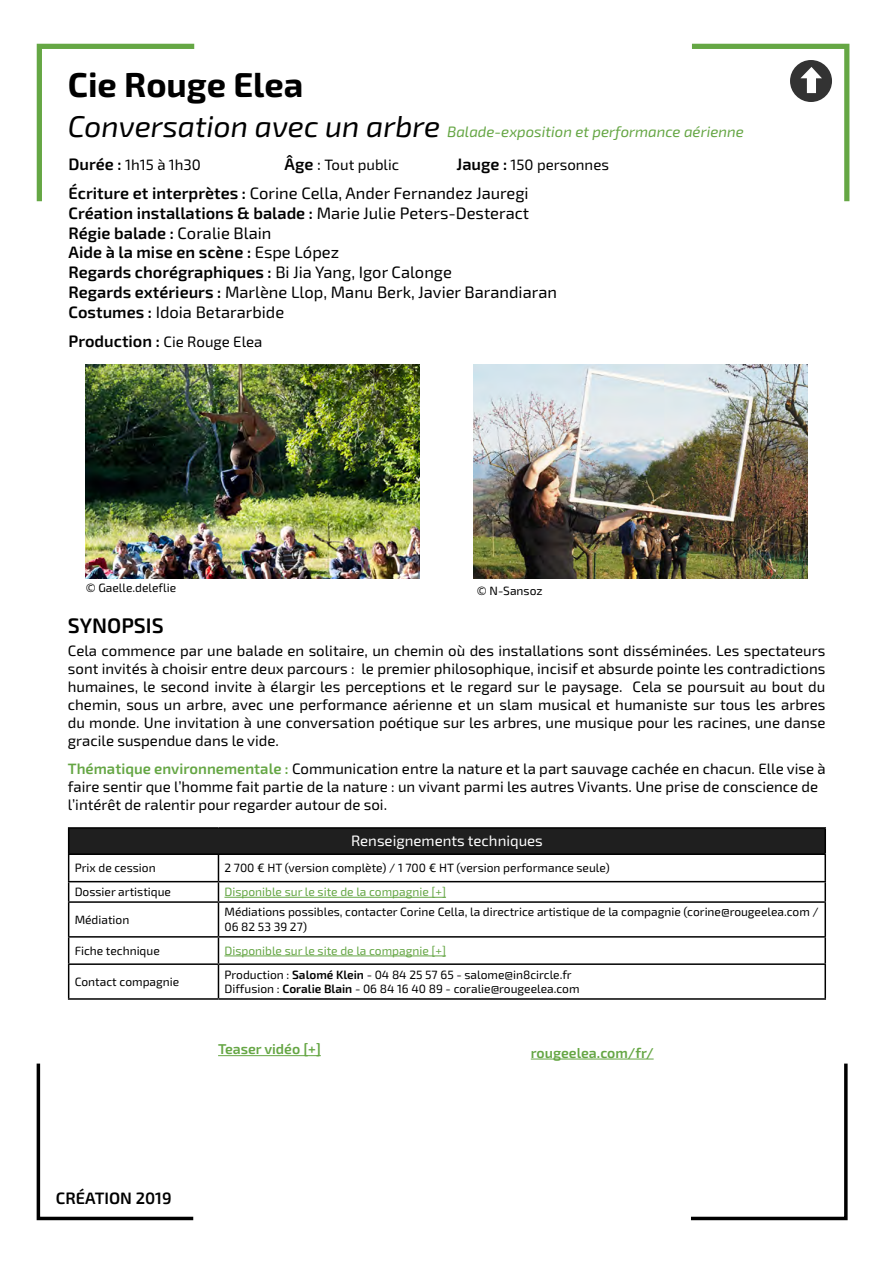
<style>
.page{position:relative;width:893px;height:1263px;background:#fff}
.page>*{position:absolute;margin:0;border:0;box-sizing:border-box;transform-origin:0 0}
.t1{font:700 34.5px "Exo 2";color:#000}
.t2{font:600 21px "Exo 2";color:#000}
.t3{font:16.5px/19.8px "Exo 2";color:#000}
.t4{font:600 16.5px "Exo 2";color:#000}
.t5{font:15px/18px "Exo 2";color:#000;text-align:justify}
.t6{font:italic 15px "Exo 2";color:#65a644}
.t7{font:15px "Exo 2";color:#fff}
.t8{font:600 14.25px "Exo 2";color:#65a644}
.t9{font:12px/14.4px "Exo 2";color:#000}
.t10{font:12px "Exo 2";color:#65a644}
.s1{font-size:30px;color:#000}
.s2{font-weight:600;font-size:16.5px}
.s3{font-size:16.5px}
.s4{font-weight:600}
.s5{font-weight:600;color:#65a644}
</style>
<div class="page">
<svg style="left:691px;top:1063px;width:157px;height:157px"></svg>
<svg style="left:36px;top:1063px;width:158px;height:157px"></svg>
<svg style="left:36px;top:43px;width:159px;height:159px"></svg>
<img style="left:86px;top:364px;width:333px;height:214px">
<img style="left:474px;top:365px;width:333px;height:214px">
<div style="left:69px;top:828px;width:756px;height:26px;background:#1f1f1f"></div>
<hr style="left:68px;top:827px;width:150px;height:2px;background:#000">
<hr style="left:218px;top:827px;width:608px;height:2px;background:#000">
<hr style="left:824px;top:829px;width:2px;height:24px;background:#000">
<hr style="left:68px;top:853px;width:150px;height:2px;background:#000">
<hr style="left:218px;top:853px;width:608px;height:2px;background:#000">
<hr style="left:824px;top:855px;width:2px;height:26px;background:#000">
<hr style="left:68px;top:881px;width:150px;height:1px;background:#000">
<svg style="left:68px;top:829px;width:1px;height:72px"></svg>
<hr style="left:218px;top:881px;width:608px;height:1px;background:#000">
<svg style="left:218px;top:855px;width:1px;height:46px"></svg>
<svg style="left:824px;top:882px;width:2px;height:19px"></svg>
<hr style="left:68px;top:901px;width:150px;height:2px;background:#000">
<hr style="left:68px;top:903px;width:1px;height:33px;background:#000">
<hr style="left:218px;top:901px;width:608px;height:2px;background:#000">
<hr style="left:218px;top:903px;width:1px;height:33px;background:#000">
<hr style="left:824px;top:903px;width:2px;height:33px;background:#000">
<hr style="left:68px;top:936px;width:150px;height:2px;background:#000">
<svg style="left:68px;top:938px;width:1px;height:25px"></svg>
<hr style="left:218px;top:936px;width:608px;height:2px;background:#000">
<svg style="left:218px;top:938px;width:1px;height:25px"></svg>
<hr style="left:824px;top:938px;width:2px;height:25px;background:#000">
<hr style="left:68px;top:963px;width:150px;height:2px;background:#000">
<hr style="left:68px;top:965px;width:1px;height:33px;background:#000">
<hr style="left:218px;top:963px;width:608px;height:2px;background:#000">
<hr style="left:218px;top:965px;width:1px;height:33px;background:#000">
<hr style="left:824px;top:965px;width:2px;height:33px;background:#000">
<hr style="left:68px;top:998px;width:150px;height:2px;background:#000">
<hr style="left:218px;top:998px;width:608px;height:2px;background:#000">
<hr style="left:224px;top:897px;width:222px;height:1px;background:#65a644">
<hr style="left:224px;top:956px;width:222px;height:1px;background:#65a644">
<hr style="left:531px;top:1059px;width:123px;height:1px;background:#65a644">
<hr style="left:218px;top:1055px;width:103px;height:1px;background:#65a644">
<svg style="left:692px;top:43px;width:158px;height:159px"></svg>
<h1 class="t1" style="left:68px;top:64px;width:237px">Cie Rouge Elea</h1>
<p class="t6" style="left:68px;top:123px;width:678px"><span class="s1">Conversation avec un arbre</span> Balade-exposition et performance aérienne</p>
<p class="t5" style="left:69px;top:156px;width:134px"><span class="s2">Durée :</span> 1h15 à 1h30</p>
<p class="t5" style="left:285px;top:156px;width:116px"><span class="s2">Âge</span> <span class="s3">:</span> Tout public</p>
<p class="t5" style="left:457px;top:156px;width:154px"><span class="s2">Jauge :</span> 150 personnes</p>
<p class="t3" style="left:69px;top:184px;width:490px"><span class="s4">Écriture et interprètes :</span> Corine Cella, Ander Fernandez Jauregi <span class="s4">Création installations &amp; balade :</span> Marie Julie Peters-Desteract <span class="s4">Régie balade :</span> Coralie Blain<br><span class="s4">Aide à la mise en scène :</span> Espe López<br><span class="s4">Regards chorégraphiques :</span> Bi Jia Yang, Igor Calonge<br><span class="s4">Regards extérieurs :</span> Marlène Llop, Manu Berk, Javier Barandiaran <span class="s4">Costumes :</span> Idoia Betararbide</p>
<p class="t5" style="left:69px;top:333px;width:195px"><span class="s2">Production :</span> Cie Rouge Elea</p>
<p class="t9" style="left:86px;top:581px;width:92px">© Gaelle.deleflie</p>
<p class="t9" style="left:477px;top:584px;width:67px">© N-Sansoz</p>
<h2 class="t2" style="left:68px;top:614px;width:97px">SYNOPSIS</h2>
<p class="t5" style="left:68px;top:642px;width:759px">Cela commence par une balade en solitaire, un chemin où des installations sont disséminées. Les spectateurs sont invités à choisir entre deux parcours : le premier philosophique, incisif et absurde pointe les contradictions humaines, le second invite à élargir les perceptions et le regard sur le paysage. Cela se poursuit au bout du chemin, sous un arbre, avec une performance aérienne et un slam musical et humaniste sur tous les arbres du monde. Une invitation à une conversation poétique sur les arbres, une musique pour les racines, une danse gracile suspendue dans le vide.</p>
<p class="t5" style="left:68px;top:760px;width:759px;text-align:left"><span class="s5">Thématique environnementale :</span> Communication entre la nature et la part sauvage cachée en chacun. Elle vise à faire sentir que l’homme fait partie de la nature : un vivant parmi les autres Vivants. Une prise de conscience de l’intérêt de ralentir pour regarder autour de soi.</p>
<p class="t7" style="left:351px;top:832px;width:193px">Renseignements techniques</p>
<p class="t9" style="left:75px;top:861px;width:83px">Prix de cession</p>
<p class="t9" style="left:224px;top:861px;width:387px">2 700 € HT (version complète) / 1 700 € HT (version performance seule)</p>
<p class="t9" style="left:75px;top:885px;width:98px">Dossier artistique</p>
<p class="t10" style="left:224px;top:885px;width:223px">Disponible sur le site de la compagnie [+]</p>
<p class="t9" style="left:75px;top:912px;width:56px">Médiation</p>
<p class="t9" style="left:224px;top:905px;width:596px">Médiations possibles, contacter Corine Cella, la directrice artistique de la compagnie (corine@rougeelea.com /<br>06 82 53 39 27)</p>
<p class="t9" style="left:75px;top:943px;width:87px">Fiche technique</p>
<p class="t10" style="left:224px;top:943px;width:223px">Disponible sur le site de la compagnie [+]</p>
<p class="t9" style="left:75px;top:974px;width:106px">Contact compagnie</p>
<p class="t9" style="left:224px;top:967px;width:357px">Production : <span class="s4">Salomé Klein</span> - 04 84 25 57 65 - salome@in8circle.fr<br>Diffusion : <span class="s4">Coralie Blain</span> - 06 84 16 40 89 - coralie@rougeelea.com</p>
<p class="t8" style="left:218px;top:1041px;width:104px">Teaser vidéo [+]</p>
<p class="t8" style="left:531px;top:1044px;width:124px">rougeelea.com/fr/</p>
<p class="t4" style="left:56px;top:1188px;width:117px">CRÉATION 2019</p>
</div>
